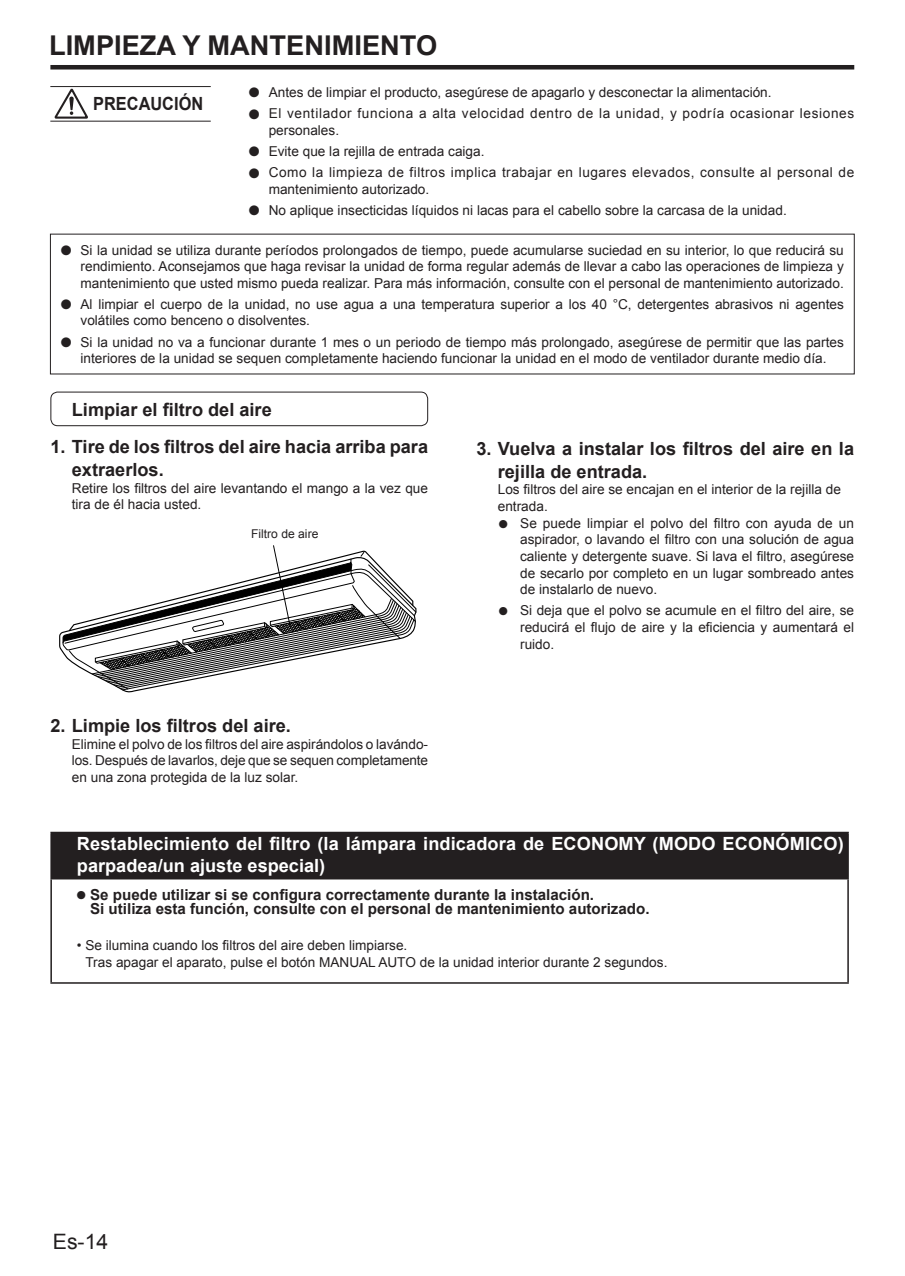
<style>
.page{position:relative;width:905px;height:1276px;background:#fff}
.page>*{position:absolute;margin:0;border:0;box-sizing:border-box;transform-origin:0 0}
.t1{font:700 27.3px "Arial";color:#231f20}
.t2{font:21.18px "Arial";color:#231f20}
.t3{font:700 18.2px/22.8px "Arial";color:#231f20}
.t4{font:700 18.2px/21.9px "Arial";letter-spacing:.005em;color:#fff}
.t5{font:700 18.2px "Arial";color:#231f20;scale:.9 1}
.t6{font:700 15.05px/14.7px "Arial";color:#231f20}
.t7{font:13.65px/16.6px "Arial";color:#231f20}
.t8{font:13.65px/16.3px "Arial";letter-spacing:.035em;color:#231f20}
.t9{font:13.65px/16.3px "Arial";letter-spacing:.045em;color:#231f20}
.t10{font:12.08px "Arial";color:#231f20}
</style>
<div class="page">
<hr style="left:50px;top:65px;width:804px;height:4px;background:#231f20">
<div style="left:50px;top:391px;width:378px;height:35px;border:1px solid #231f20;border-radius:7px"></div>
<svg style="left:63px;top:545px;width:353px;height:145px"></svg>
<div style="left:51px;top:832px;width:797px;height:46px;background:#231f20"></div>
<hr style="left:50px;top:831px;width:799px;height:2px;background:#231f20">
<hr style="left:50px;top:833px;width:2px;height:44px;background:#231f20">
<hr style="left:847px;top:833px;width:2px;height:44px;background:#231f20">
<hr style="left:50px;top:877px;width:799px;height:2px;background:#231f20">
<hr style="left:50px;top:879px;width:2px;height:102px;background:#231f20">
<hr style="left:847px;top:879px;width:2px;height:102px;background:#231f20">
<hr style="left:50px;top:981px;width:799px;height:2px;background:#231f20">
<hr style="left:50px;top:86px;width:161px;height:1px;background:#231f20">
<hr style="left:50px;top:121px;width:161px;height:1px;background:#231f20">
<svg style="left:55px;top:89px;width:33px;height:30px"></svg>
<h1 class="t1" style="left:49px;top:30px;width:390px">LIMPIEZA Y MANTENIMIENTO</h1>
<h3 class="t5" style="left:93px;top:94px;width:124px">PRECAUCIÓN</h3>
<p class="t7" style="left:249px;top:84px;width:524px">● Antes de limpiar el producto, asegúrese de apagarlo y desconectar la alimentación.</p>
<p class="t9" style="left:269px;top:105px;width:587px;text-indent:-20px">● El ventilador funciona a alta velocidad dentro de la unidad, y podría ocasionar lesiones personales.</p>
<p class="t7" style="left:249px;top:143px;width:237px">● Evite que la rejilla de entrada caiga.</p>
<p class="t8" style="left:269px;top:164px;width:587px;text-indent:-20px">● Como la limpieza de filtros implica trabajar en lugares elevados, consulte al personal de mantenimiento autorizado.</p>
<p class="t7" style="left:249px;top:202px;width:539px">● No aplique insecticidas líquidos ni lacas para el cabello sobre la carcasa de la unidad.</p>
<p class="t7" style="left:81px;top:242px;width:765px;text-align:justify;text-indent:-20px">● Si la unidad se utiliza durante períodos prolongados de tiempo, puede acumularse suciedad en su interior, lo que reducirá su rendimiento. Aconsejamos que haga revisar la unidad de forma regular además de llevar a cabo las operaciones de limpieza y mantenimiento que usted mismo pueda realizar. Para más información, consulte con el personal de mantenimiento autorizado.</p>
<p class="t7" style="left:81px;top:296px;width:765px;text-indent:-20px">● Al limpiar el cuerpo de la unidad, no use agua a una temperatura superior a los 40 °C, detergentes abrasivos ni agentes volátiles como benceno o disolventes.</p>
<p class="t7" style="left:61px;top:334px;width:784px;text-align:center">● Si la unidad no va a funcionar durante 1 mes o un periodo de tiempo más prolongado, asegúrese de permitir que las partes interiores de la unidad se sequen completamente haciendo funcionar la unidad en el modo de ventilador durante medio día.</p>
<h3 class="t3" style="left:72px;top:398px;width:201px">Limpiar el filtro del aire</h3>
<h3 class="t3" style="left:72px;top:435px;width:358px;text-indent:-21px">1. Tire de los filtros del aire hacia arriba para extraerlos.</h3>
<p class="t7" style="left:72px;top:479px;width:358px">Retire los filtros del aire levantando el mango a la vez que tira de él hacia usted.</p>
<p class="t10" style="left:251px;top:527px;width:69px">Filtro de aire</p>
<h3 class="t3" style="left:50px;top:714px;width:242px">2. Limpie los filtros del aire.</h3>
<p class="t7" style="left:72px;top:735px;width:358px;text-align:justify">Elimine el polvo de los filtros del aire aspirándolos o lavándo&shy;los. Después de lavarlos, deje que se sequen completamente en una zona protegida de la luz solar.</p>
<h3 class="t3" style="left:498px;top:437px;width:358px;text-indent:-21px">3. Vuelva a instalar los filtros del aire en la rejilla de entrada.</h3>
<p class="t7" style="left:498px;top:481px;width:345px">Los filtros del aire se encajan en el interior de la rejilla de entrada.</p>
<p class="t7" style="left:520px;top:514px;width:335px;text-align:justify;text-indent:-21px">● Se puede limpiar el polvo del filtro con ayuda de un aspirador, o lavando el filtro con una solución de agua caliente y detergente suave. Si lava el filtro, asegúrese de secarlo por completo en un lugar sombreado antes de instalarlo de nuevo.</p>
<p class="t7" style="left:520px;top:602px;width:335px;text-align:justify;text-indent:-21px">● Si deja que el polvo se acumule en el filtro del aire, se reducirá el flujo de aire y la eficiencia y aumentará el ruido.</p>
<h3 class="t4" style="left:77px;top:832px;width:768px">Restablecimiento del filtro (la lámpara indicadora de ECONOMY (MODO ECONÓMICO) parpadea/un ajuste especial)</h3>
<p class="t6" style="left:90px;top:886px;width:561px;text-indent:-13px">● Se puede utilizar si se configura correctamente durante la instalación.<br>Si utiliza esta función, consulte con el personal de mantenimiento autorizado.</p>
<p class="t7" style="left:85px;top:936px;width:583px;text-indent:-9px">• Se ilumina cuando los filtros del aire deben limpiarse.<br>Tras apagar el aparato, pulse el botón MANUAL AUTO de la unidad interior durante 2 segundos.</p>
<h2 class="t2" style="left:53px;top:1229px;width:57px">Es-14</h2>
</div>
